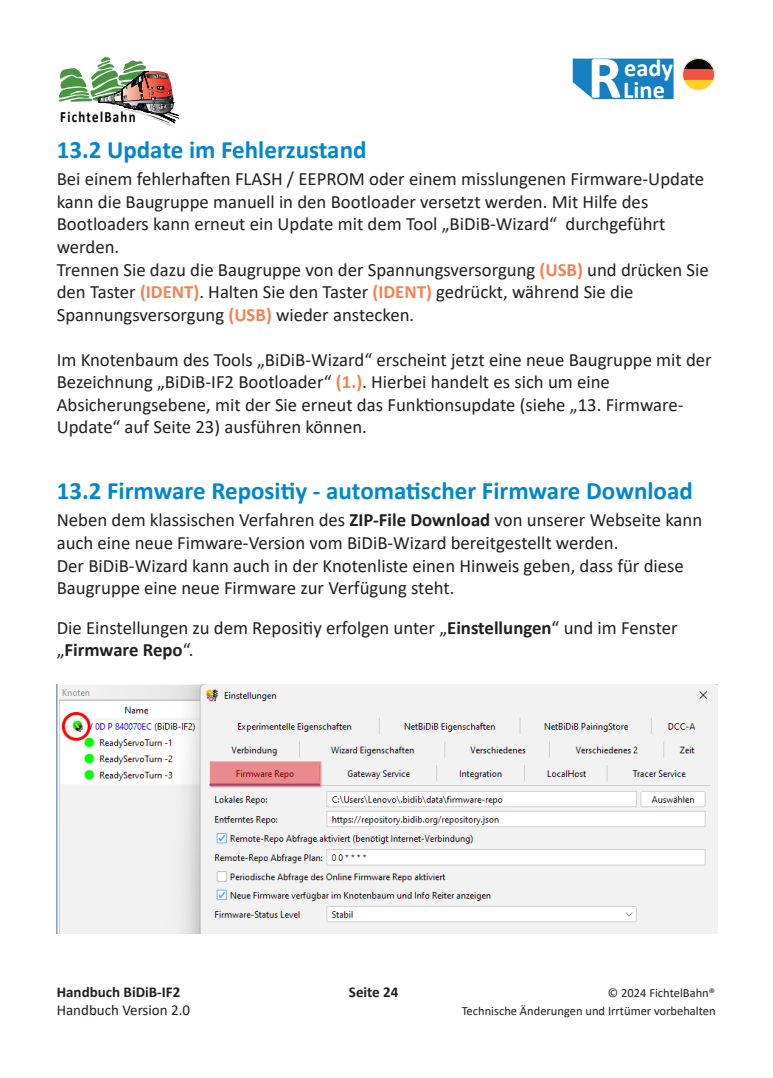
<style>
.page{position:relative;width:773px;height:1078px;background:#fff}
.page>*{position:absolute;margin:0;border:0;box-sizing:border-box;transform-origin:0 0}
.t1{font:700 60.75px "Calibri";color:#fff}
.Unterüberschrift{font:700 25px "Calibri";color:#0087cd}
.t2{font:700 24.25px "Calibri";color:#fff}
.t3{font:18.75px/22.5px "Calibri";color:#231f20}
.t4{font:700 15.75px "Calibri";letter-spacing:.1em;color:#000001;scale:.82 1}
.t5{font:700 15px "Calibri";color:#231f20}
.t6{font:15px "Calibri";color:#231f20}
.t7{font:12.5px "Calibri";color:#231f20}
.s1{font-weight:700;color:#f58151}
.s2{font-weight:700}
</style>
<div class="page">
<svg style="left:58px;top:57px;width:121px;height:69px"></svg>
<svg style="left:682px;top:58px;width:33px;height:33px"></svg>
<div style="left:572px;top:59px;width:101px;height:40px;background:#1480c1"></div>
<img style="left:57px;top:684px;width:660px;height:249px">
<p class="t4" style="left:60px;top:105px;width:93px">FichtelBahn</p>
<h1 class="t1" style="left:587px;top:34px;width:36px">R</h1>
<p class="t2" style="left:624px;top:51px;width:50px">eady</p>
<p class="t2" style="left:623px;top:73px;width:43px">Line</p>
<p class="Unterüberschrift" style="left:57px;top:132px;width:311px">13.2 Update im Fehlerzustand</p>
<p class="t3" style="left:57px;top:167px;width:649px">Bei einem fehlerhaften FLASH / EEPROM oder einem misslungenen Firmware-Update kann die Baugruppe manuell in den Bootloader versetzt werden. Mit Hilfe des Bootloaders kann erneut ein Update mit dem Tool „BiDiB-Wizard“ durchgeführt werden.</p>
<p class="t3" style="left:57px;top:258px;width:653px">Trennen Sie dazu die Baugruppe von der Spannungsversorgung <span class="s1">(USB)</span> und drücken Sie den Taster <span class="s1">(IDENT)</span>. Halten Sie den Taster <span class="s1">(IDENT)</span> gedrückt, während Sie die<br>Spannungsversorgung <span class="s1">(USB)</span> wieder anstecken.</p>
<p class="t3" style="left:57px;top:348px;width:656px">Im Knotenbaum des Tools „BiDiB-Wizard“ erscheint jetzt eine neue Baugruppe mit der<br>Bezeichnung „BiDiB-IF2 Bootloader“ <span class="s1">(1.)</span>. Hierbei handelt es sich um eine</p>
<p class="t3" style="left:57px;top:393px;width:628px">Absicherungsebene, mit der Sie erneut das Funktionsupdate (siehe „13. Firmware-<br>Update“ auf Seite 23) ausführen können.</p>
<p class="Unterüberschrift" style="left:57px;top:473px;width:637px">13.2 Firmware Repositiy - automatischer Firmware Download</p>
<p class="t3" style="left:57px;top:508px;width:647px">Neben dem klassischen Verfahren des <span class="s2">ZIP-File Download</span> von unserer Webseite kann auch eine neue Fimware-Version vom BiDiB-Wizard bereitgestellt werden.<br>Der BiDiB-Wizard kann auch in der Knotenliste einen Hinweis geben, dass für diese Baugruppe eine neue Firmware zur Verfügung steht.</p>
<p class="t3" style="left:57px;top:615px;width:622px">Die Einstellungen zu dem Repositiy erfolgen unter „<span class="s2">Einstellungen</span>“ und im Fenster „<span class="s2">Firmware Repo</span>“.</p>
<p class="t5" style="left:57px;top:981px;width:125px">Handbuch BiDiB-IF2</p>
<p class="t7" style="left:607px;top:983px;width:109px">© 2024 FichtelBahn®</p>
<p class="t6" style="left:57px;top:999px;width:135px">Handbuch Version 2.0</p>
<p class="t7" style="left:461px;top:1001px;width:255px">Technische Änderungen und Irrtümer vorbehalten</p>
<p class="t5" style="left:349px;top:981px;width:51px">Seite 24</p>
</div>
